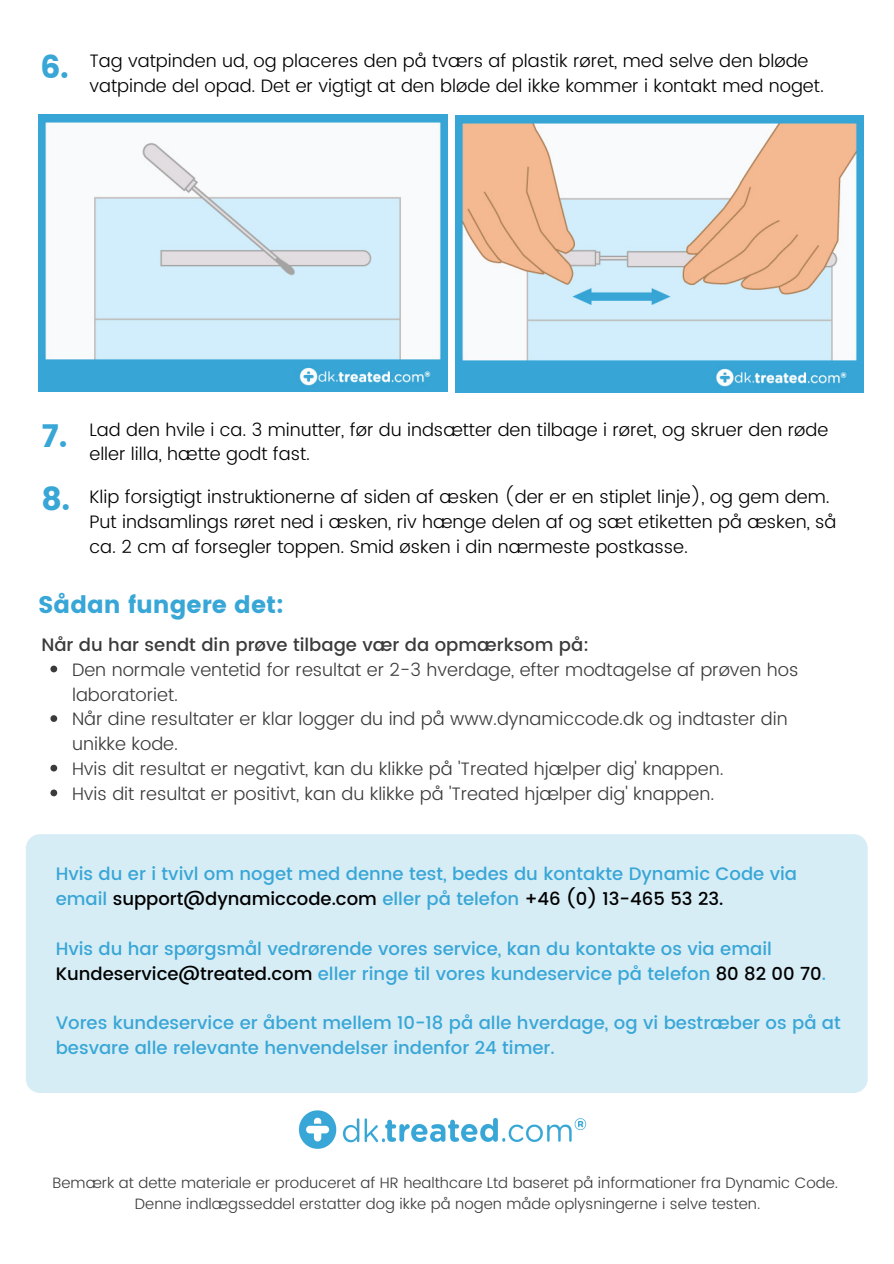
<style>
.page{position:relative;width:894px;height:1264px;background:#fff}
.page>*{position:absolute;margin:0;border:0;box-sizing:border-box;transform-origin:0 0}
.t1{font:31.5px "Poppins";color:#38a6d6}
.t2{font:24px "Poppins";color:#38a6d6}
.t3{font:300 18px/24.8px "Poppins";color:#000}
.t4{font:500 18px/24.8px "Poppins";color:#38a6d6}
.t5{font:300 18px/24.8px "Poppins";color:#3b3b3b}
.t6{font:500 18px "Poppins";color:#000}
.t7{font:500 18px "Poppins";color:#3b3b3b}
.t8{font:300 15px "Poppins";color:#3b3b3b}
.s1{color:#38a6d6}
.s2{color:#000}
</style>
<div class="page">
<div style="left:26px;top:834px;width:841px;height:258px;background:#d7edf6;border-radius:14px"></div>
<svg style="left:50px;top:665px;width:7px;height:7px"></svg>
<svg style="left:50px;top:715px;width:7px;height:7px"></svg>
<svg style="left:50px;top:764px;width:7px;height:7px"></svg>
<svg style="left:50px;top:789px;width:7px;height:7px"></svg>
<img style="left:455px;top:115px;width:408px;height:277px">
<img style="left:39px;top:115px;width:408px;height:277px">
<img style="left:298px;top:1110px;width:289px;height:39px">
<p class="t1" style="left:40px;top:49px;width:30px">6.</p>
<p class="t3" style="left:89px;top:48px;width:735px">Tag vatpinden ud, og placeres den på tværs af plastik røret, med selve den bløde vatpinde del opad. Det er vigtigt at den bløde del ikke kommer i kontakt med noget.</p>
<p class="t3" style="left:89px;top:417px;width:740px">Lad den hvile i ca. 3 minutter, før du indsætter den tilbage i røret, og skruer den røde eller lilla, hætte godt fast.</p>
<p class="t1" style="left:42px;top:417px;width:27px">7.</p>
<p class="t1" style="left:41px;top:480px;width:30px">8.</p>
<p class="t3" style="left:89px;top:484px;width:741px">Klip forsigtigt instruktionerne af siden af æsken (der er en stiplet linje), og gem dem.</p>
<p class="t3" style="left:89px;top:509px;width:748px">Put indsamlings røret ned i æsken, riv hænge delen af og sæt etiketten på æsken, så ca. 2 cm af forsegler toppen. Smid øsken i din nærmeste postkasse.</p>
<p class="t2" style="left:38px;top:590px;width:247px">Sådan fungere det:</p>
<p class="t7" style="left:41px;top:634px;width:549px">Når du har sendt din prøve tilbage vær da opmærksom på:</p>
<p class="t5" style="left:72px;top:657px;width:727px">Den normale ventetid for resultat er 2-3 hverdage, efter modtagelse af prøven hos laboratoriet.</p>
<p class="t5" style="left:72px;top:706px;width:717px">Når dine resultater er klar logger du ind på www.dynamiccode.dk og indtaster din unikke kode.</p>
<p class="t5" style="left:72px;top:756px;width:652px">Hvis dit resultat er negativt, kan du klikke på 'Treated hjælper dig' knappen.</p>
<p class="t5" style="left:72px;top:781px;width:643px">Hvis dit resultat er positivt, kan du klikke på 'Treated hjælper dig' knappen.</p>
<p class="t4" style="left:56px;top:861px;width:742px">Hvis du er i tvivl om noget med denne test, bedes du kontakte Dynamic Code via</p>
<p class="t6" style="left:56px;top:888px;width:669px"><span class="s1">email</span> support@dynamiccode.com <span class="s1">eller på telefon</span> +46 (0) 13-465 53 23.</p>
<p class="t4" style="left:56px;top:936px;width:717px">Hvis du har spørgsmål vedrørende vores service, kan du kontakte os via email</p>
<p class="t4" style="left:56px;top:960px;width:771px"><span class="s2">Kundeservice@treated.com</span> eller ringe til vores kundeservice på telefon <span class="s2">80 82 00 70</span>.</p>
<p class="t4" style="left:56px;top:1010px;width:786px">Vores kundeservice er åbent mellem 10-18 på alle hverdage, og vi bestræber os på at besvare alle relevante henvendelser indenfor 24 timer.</p>
<p class="t8" style="left:53px;top:1174px;width:786px">Bemærk at dette materiale er produceret af HR healthcare Ltd baseret på informationer fra Dynamic Code.</p>
<p class="t8" style="left:135px;top:1194px;width:626px">Denne indlægsseddel erstatter dog ikke på nogen måde oplysningerne i selve testen.</p>
</div>
